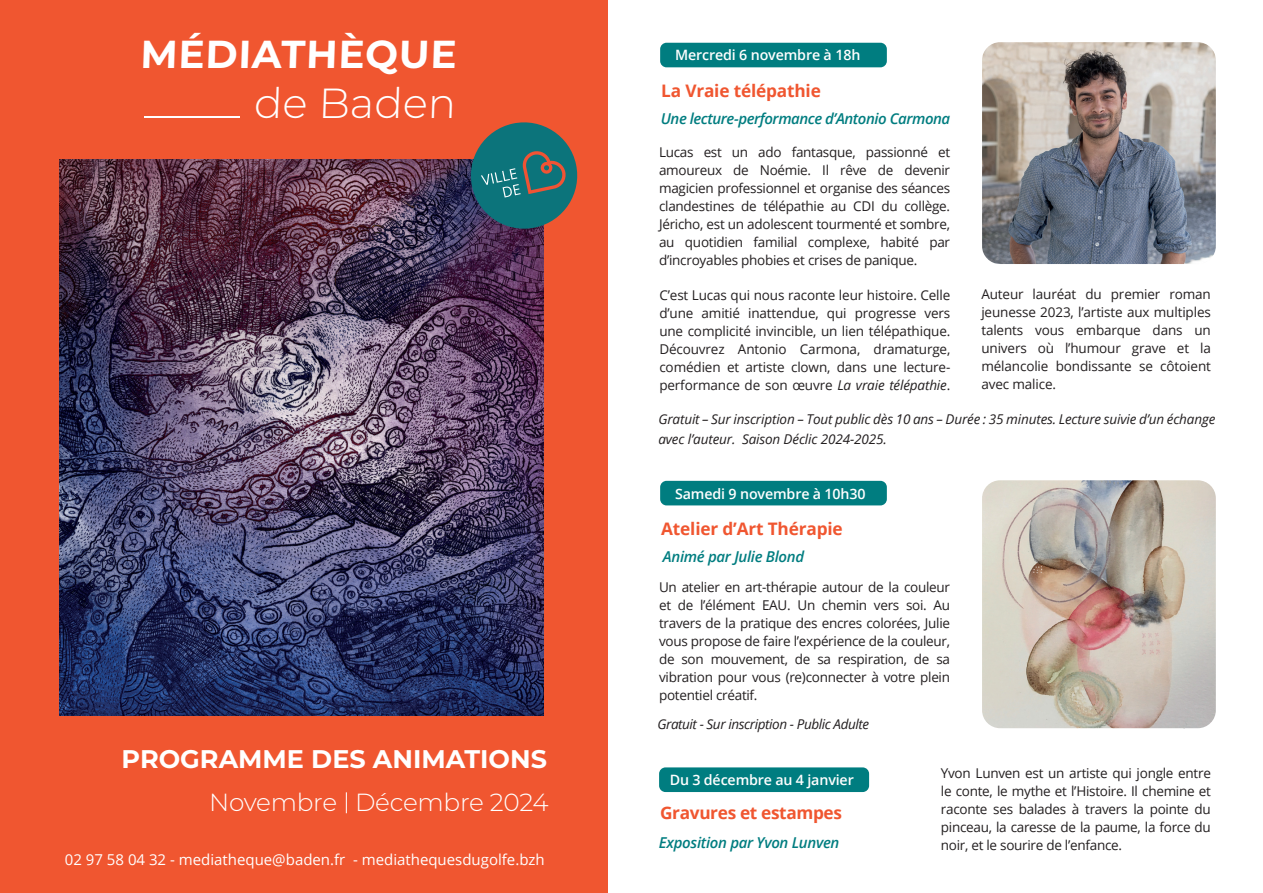
<style>
.page{position:relative;width:1263px;height:893px;background:#fff}
.page>*{position:absolute;margin:0;border:0;box-sizing:border-box;transform-origin:0 0}
.t1{font:300 42px "Montserrat";color:#fff}
.t2{font:700 39px "Montserrat";color:#fff}
.t3{font:700 25.5px "Montserrat";color:#fff}
.t4{font:300 24.75px "Montserrat";letter-spacing:-.01em;color:#fff}
.t5{font:700 17.25px "Open Sans";letter-spacing:-.01em;color:#f05630}
.t6{font:italic 600 15px "Open Sans";letter-spacing:-.02em;color:#007d80}
.t7{font:15px "Open Sans";color:#fff}
.t8{font:600 14.25px "Open Sans";letter-spacing:-.01em;color:#fff}
.t9{font:13.5px/18px "Open Sans";letter-spacing:-.02em;color:#231f20;text-align:justify}
.t10{font:italic 13.5px/19.5px "Open Sans";letter-spacing:-.01em;color:#231f20}
.t11{font:italic 13.5px "Open Sans";letter-spacing:-.03em;color:#231f20}
.s1{font-style:italic}
</style>
<div class="page">
<div style="left:0;top:0;width:608px;height:893px;background:#f05630"></div>
<img style="left:59px;top:159px;width:485px;height:557px">
<hr style="left:144px;top:117px;width:96px;height:1px;background:#fff">
<svg style="left:466px;top:122px;width:112px;height:112px"></svg>
<svg style="left:346px;top:792px;width:1px;height:21px"></svg>
<div style="left:659px;top:767px;width:210px;height:25px;background:#007d80;border-radius:6px"></div>
<div style="left:660px;top:481px;width:227px;height:24px;background:#007d80;border-radius:6px"></div>
<img style="left:982px;top:480px;width:234px;height:248px">
<div style="left:660px;top:43px;width:227px;height:24px;background:#007d80;border-radius:6px"></div>
<img style="left:982px;top:42px;width:234px;height:222px">
<h2 class="t2" style="left:140px;top:26px;width:320px">MÉDIATHÈQUE</h2>
<h1 class="t1" style="left:254px;top:74px;width:205px">de Baden</h1>
<h3 class="t3" style="left:122px;top:741px;width:427px">PROGRAMME DES ANIMATIONS</h3>
<h3 class="t4" style="left:209px;top:786px;width:341px">Novembre Décembre 2024</h3>
<p class="t7" style="left:65px;top:849px;width:481px">02 97 58 04 32 - mediatheque@baden.fr - mediathequesdugolfe.bzh</p>
<p class="t8" style="left:675px;top:46px;width:187px">Mercredi 6 novembre à 18h</p>
<p class="t5" style="left:661px;top:78px;width:161px">La Vraie télépathie</p>
<p class="t6" style="left:661px;top:108px;width:291px">Une lecture-performance d’Antonio Carmona</p>
<p class="t9" style="left:659px;top:142px;width:293px">Lucas est un ado fantasque, passionné et amoureux de Noémie. Il rêve de devenir magicien professionnel et organise des séances clandestines de télépathie au CDI du collège.<br>Jéricho, est un adolescent tourmenté et sombre, au quotidien familial complexe, habité par d’incroyables phobies et crises de panique.</p>
<p class="t9" style="left:659px;top:285px;width:293px">C’est Lucas qui nous raconte leur histoire. Celle d’une amitié inattendue, qui progresse vers une complicité invincible, un lien télépathique.<br>Découvrez Antonio Carmona, dramaturge, comédien et artiste clown, dans une lecture&shy;performance de son œuvre <span class="s1">La vraie télépathie</span>.</p>
<p class="t9" style="left:981px;top:285px;width:231px">Auteur lauréat du premier roman jeunesse 2023, l’artiste aux multiples talents vous embarque dans un univers où l’humour grave et la mélancolie bondissante se côtoient avec malice.</p>
<p class="t10" style="left:658px;top:409px;width:558px">Gratuit – Sur inscription – Tout public dès 10 ans – Durée : 35 minutes. Lecture suivie d’un échange avec l’auteur. Saison Déclic 2024-2025.</p>
<p class="t8" style="left:675px;top:484px;width:192px">Samedi 9 novembre à 10h30</p>
<p class="t5" style="left:661px;top:516px;width:183px">Atelier d’Art Thérapie</p>
<p class="t6" style="left:663px;top:547px;width:143px">Animé par Julie Blond</p>
<p class="t9" style="left:659px;top:578px;width:293px">Un atelier en art-thérapie autour de la couleur et de l’élément EAU. Un chemin vers soi. Au travers de la pratique des encres colorées, Julie vous propose de faire l’expérience de la couleur, de son mouvement, de sa respiration, de sa vibration pour vous (re)connecter à votre plein potentiel créatif.</p>
<p class="t11" style="left:657px;top:715px;width:213px">Gratuit - Sur inscription - Public Adulte</p>
<p class="t8" style="left:670px;top:770px;width:186px">Du 3 décembre au 4 janvier</p>
<p class="t5" style="left:660px;top:801px;width:183px">Gravures et estampes</p>
<p class="t6" style="left:659px;top:832px;width:182px">Exposition par Yvon Lunven</p>
<p class="t9" style="left:941px;top:764px;width:272px">Yvon Lunven est un artiste qui jongle entre le conte, le mythe et l’Histoire. Il chemine et raconte ses balades à travers la pointe du pinceau, la caresse de la paume, la force du noir, et le sourire de l’enfance.</p>
</div>
